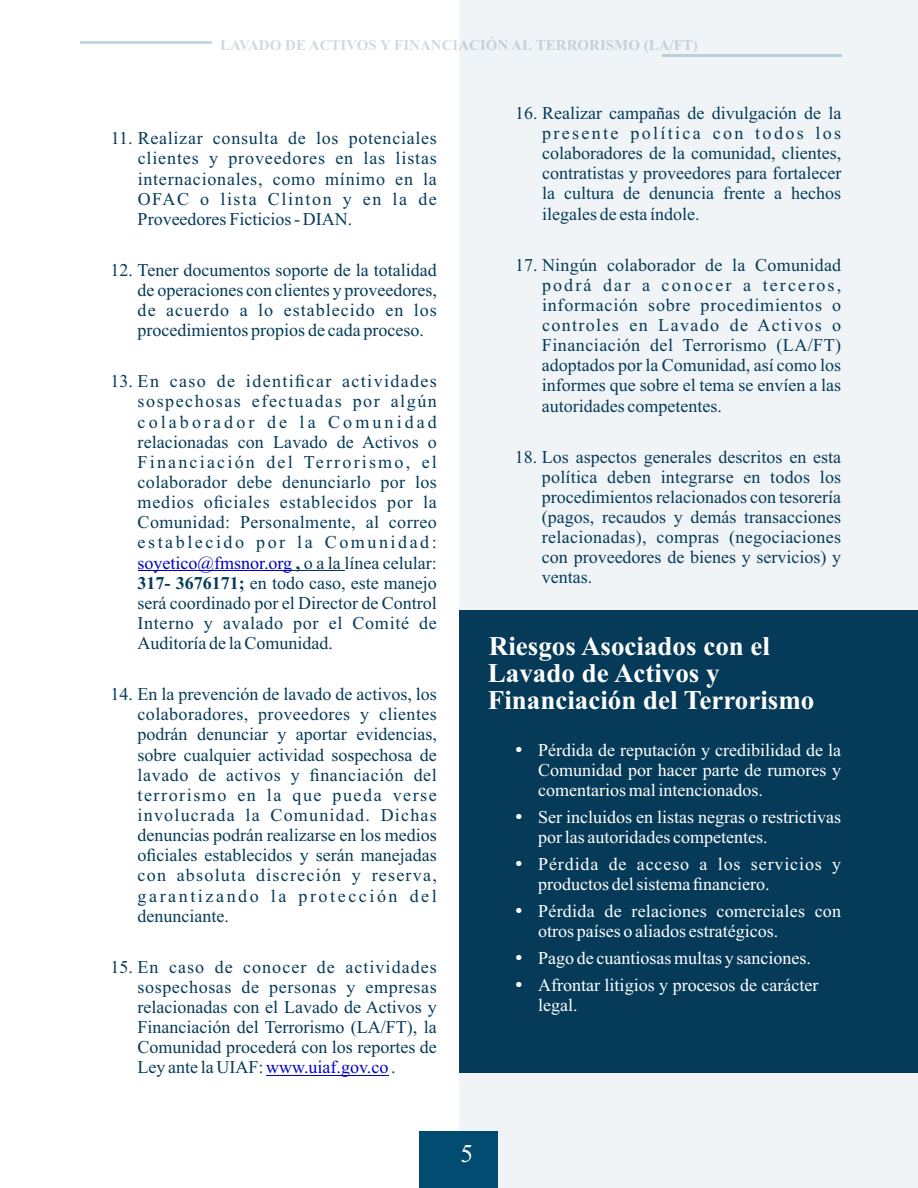
<style>
.page{position:relative;width:918px;height:1188px;background:#fff}
.page>*{position:absolute;margin:0;border:0;box-sizing:border-box;transform-origin:0 0}
.t1{font:700 27px/27px "Times New Roman";color:#fff}
.t2{font:25.5px "Times New Roman";color:#fefefe}
.t3{font:18px/20.1px "Times New Roman";color:#053b59;text-align:justify}
.t4{font:18px/20.1px "Times New Roman";color:#fff}
.t5{font:700 15px "Times New Roman";color:rgb(5 59 89/.19)}
.s1{color:#0000c4}
.s2{font-weight:700}
</style>
<div class="page">
<div style="left:459px;top:0;width:459px;height:1188px;background:#f0f4f6"></div>
<div style="left:420px;top:1131px;width:78px;height:57px;background:#024c72"></div>
<hr style="left:81px;top:42px;width:131px;height:2px;background:#c7d7e0">
<hr style="left:662px;top:54px;width:180px;height:3px;background:#bbcfd9">
<div style="left:459px;top:610px;width:459px;height:463px;background:#053b59"></div>
<hr style="left:138px;top:570px;width:154px;height:1px;background:#0000c4">
<svg style="left:292px;top:570px;width:12px;height:1px"></svg>
<hr style="left:304px;top:570px;width:37px;height:1px;background:#053b59">
<hr style="left:266px;top:1075px;width:123px;height:1px;background:#0000c4">
<p class="t5" style="left:220px;top:40px;width:479px">LAVADO DE ACTIVOS Y FINANCIACIÓN AL TERRORISMO (LA/FT)</p>
<p class="t3" style="left:138px;top:130px;width:301px;text-indent:-27px">11. Realizar consulta de los potenciales clientes y proveedores en las listas internacionales, como mínimo en la OFAC o lista Clinton y en la de Proveedores Ficticios - DIAN.</p>
<p class="t3" style="left:138px;top:262px;width:301px;text-indent:-27px">12. Tener documentos soporte de la totalidad de operaciones con clientes y proveedores, de acuerdo a lo establecido en los procedimientos propios de cada proceso.</p>
<p class="t3" style="left:138px;top:373px;width:301px;text-indent:-27px">13. En caso de identificar actividades sospechosas efectuadas por algún colaborador de la Comunidad relacionadas con Lavado de Activos o Financiación del Terrorismo, el colaborador debe denunciarlo por los medios oficiales establecidos por la Comunidad: Personalmente, al correo establecido por la Comunidad: <span class="s1">soyetico@fmsnor.org</span> <span class="s2">,</span> o a la línea celular:<br><span class="s2">317- 3676171;</span> en todo caso, este manejo será coordinado por el Director de Control Interno y avalado por el Comité de Auditoría de la Comunidad.</p>
<p class="t3" style="left:138px;top:686px;width:301px;text-indent:-27px">14. En la prevención de lavado de activos, los colaboradores, proveedores y clientes podrán denunciar y aportar evidencias, sobre cualquier actividad sospechosa de lavado de activos y financiación del terrorismo en la que pueda verse involucrada la Comunidad. Dichas denuncias podrán realizarse en los medios oficiales establecidos y serán manejadas con absoluta discreción y reserva, garantizando la protección del denunciante.</p>
<p class="t3" style="left:138px;top:958px;width:301px;text-indent:-27px">15. En caso de conocer de actividades sospechosas de personas y empresas relacionadas con el Lavado de Activos y Financiación del Terrorismo (LA/FT), la Comunidad procederá con los reportes de Ley ante la UIAF: <span class="s1">www.uiaf.gov.co</span> .</p>
<p class="t3" style="left:542px;top:104px;width:301px;text-indent:-27px">16. Realizar campañas de divulgación de la presente política con todos los colaboradores de la comunidad, clientes, contratistas y proveedores para fortalecer la cultura de denuncia frente a hechos ilegales de esta índole.</p>
<p class="t3" style="left:542px;top:256px;width:301px;text-indent:-27px">17. Ningún colaborador de la Comunidad podrá dar a conocer a terceros, información sobre procedimientos o controles en Lavado de Activos o Financiación del Terrorismo (LA/FT) adoptados por la Comunidad, así como los informes que sobre el tema se envíen a las autoridades competentes.</p>
<p class="t3" style="left:542px;top:448px;width:301px;text-indent:-27px">18. Los aspectos generales descritos en esta política deben integrarse en todos los procedimientos relacionados con tesorería (pagos, recaudos y demás transacciones relacionadas), compras (negociaciones con proveedores de bienes y servicios) y ventas.</p>
<h1 class="t1" style="left:488px;top:635px;width:328px">Riesgos Asociados con el<br>Lavado de Activos y<br>Financiación del Terrorismo</h1>
<p class="t4" style="left:538px;top:741px;width:305px;text-align:justify">Pérdida de reputación y credibilidad de la Comunidad por hacer parte de rumores y comentarios mal intencionados.</p>
<p class="t4" style="left:538px;top:809px;width:305px">Ser incluidos en listas negras o restrictivas por las autoridades competentes.</p>
<p class="t4" style="left:538px;top:856px;width:305px">Pérdida de acceso a los servicios y productos del sistema financiero.</p>
<p class="t4" style="left:538px;top:903px;width:305px">Pérdida de relaciones comerciales con otros países o aliados estratégicos.</p>
<p class="t4" style="left:538px;top:947px;width:282px;line-height:27px">Pago de cuantiosas multas y sanciones.<br>Afrontar litigios y procesos de carácter</p>
<p class="t4" style="left:538px;top:997px;width:41px">legal.</p>
<h2 class="t2" style="left:460px;top:1145px;width:14px">5</h2>
</div>
